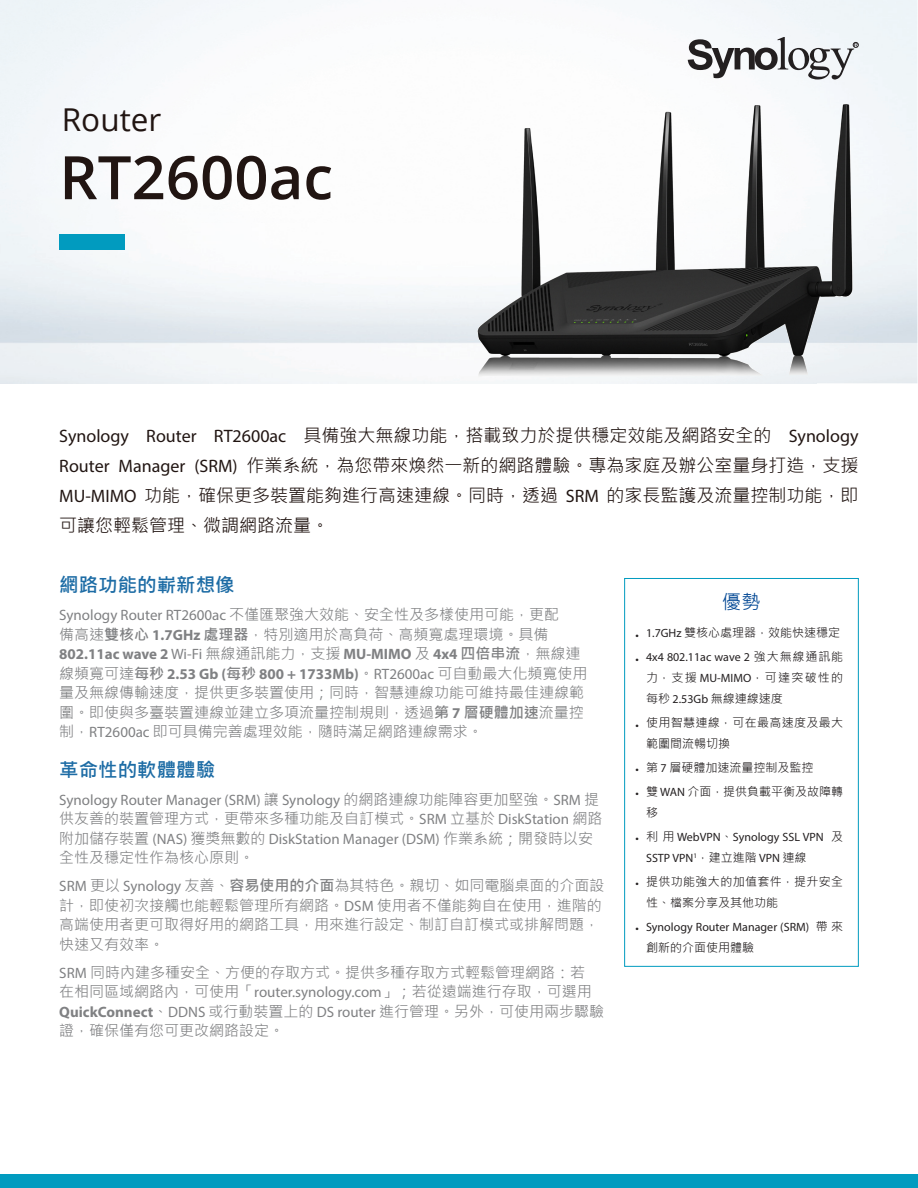
<style>
.page{position:relative;width:918px;height:1188px;background:#fff}
.page>*{position:absolute;margin:0;border:0;box-sizing:border-box;transform-origin:0 0}
.Model_Name{font:600 60px "Open Sans";color:#211512}
.Product_Type{font:31.5px "Open Sans";color:#211512}
.Chapter_Title_1{font:700 19.5px "Microsoft Jheng Hei";color:#1d6ca5}
.Selling_Title{font:19.5px "Microsoft Jheng Hei";color:#044995}
.Introduction{font:18px/30px "Microsoft Jheng Hei";color:#211512;text-align:justify}
.Body_Content{font:15px/19.5px "Microsoft Jheng Hei";color:#808183}
.Body_Content-2{font:15px/19.5px "Myriad Pro";color:#808183}
.t1{font:12px/21px "Myriad Pro";color:#231f20}
.t2{font:12px/21px "Microsoft Jheng Hei";color:#231f20}
.t3{font:12px/21px "Microsoft Jheng Hei";letter-spacing:.03em;color:#231f20}
.s1{font-family:"Myriad Pro"}
.s2{font-weight:700}
.s3{font-family:"Myriad Pro";font-weight:700}
.s4{font-family:"Microsoft Jheng Hei"}
</style>
<div class="page">
<div style="left:0;top:1174px;width:918px;height:14px;background:#019bbf"></div>
<svg style="left:688px;top:37px;width:171px;height:43px"></svg>
<div style="left:59px;top:234px;width:66px;height:16px;background:#019bbf"></div>
<div style="left:624px;top:578px;width:235px;height:389px;border:1px solid #019bbf"></div>
<img style="left:455px;top:85px;width:403px;height:298px">
<p class="Product_Type" style="left:62px;top:98px;width:101px">Router</p>
<p class="Model_Name" style="left:59px;top:136px;width:275px">RT2600ac</p>
<p class="Introduction" style="left:59px;top:421px;width:801px"><span class="s1">Synology Router RT2600ac</span> 具備強大無線功能，搭載致力於提供穩定效能及網路安全的 <span class="s1">Synology Router Manager (SRM)</span> 作業系統，為您帶來煥然一新的網路體驗。專為家庭及辦公室量身打造，支援<span class="s1">MU-MIMO</span> 功能，確保更多裝置能夠進行高速連線。同時，透過 <span class="s1">SRM</span> 的家長監護及流量控制功能，即可讓您輕鬆管理、微調網路流量。</p>
<p class="Chapter_Title_1" style="left:59px;top:573px;width:177px">網路功能的嶄新想像</p>
<p class="Body_Content" style="left:59px;top:605px;width:530px"><span class="s1">Synology Router RT2600ac</span> 不僅匯聚強大效能、安全性及多樣使用可能，更配<br>備高速<span class="s2">雙核心</span> <span class="s3">1.7GHz</span> <span class="s2">處理器</span>，特別適用於高負荷、高頻寬處理環境。具備<span class="s3">802.11ac wave 2</span> <span class="s1">Wi-Fi</span> 無線通訊能力，支援 <span class="s3">MU-MIMO</span> 及 <span class="s3">4x4</span> <span class="s2">四倍串流</span>，無線連線頻寬可達<span class="s2">每秒</span> <span class="s3">2.53 Gb (</span><span class="s2">每秒</span> <span class="s3">800 + 1733Mb)</span>。<span class="s1">RT2600ac</span> 可自動最大化頻寬使用量及無線傳輸速度，提供更多裝置使用；同時，智慧連線功能可維持最佳連線範圍。即使與多臺裝置連線並建立多項流量控制規則，透過<span class="s2">第</span> <span class="s3">7</span> <span class="s2">層硬體加速</span>流量控制，<span class="s1">RT2600ac</span> 即可具備完善處理效能，隨時滿足網路連線需求。</p>
<p class="Chapter_Title_1" style="left:59px;top:757px;width:157px">革命性的軟體體驗</p>
<p class="Body_Content-2" style="left:59px;top:790px;width:545px">Synology Router Manager (SRM) <span class="s4">讓</span> Synology <span class="s4">的網路連線功能陣容更加堅強。</span>SRM <span class="s4">提供友善的裝置管理方式，更帶來多種功能及自訂模式。</span>SRM <span class="s4">立基於</span> DiskStation <span class="s4">網路附加儲存裝置</span> (NAS) <span class="s4">獲獎無數的</span> DiskStation Manager (DSM) <span class="s4">作業系統；開發時以安全性及穩定性作為核心原則。</span></p>
<p class="Body_Content" style="left:59px;top:876px;width:547px"><span class="s1">SRM</span> 更以 <span class="s1">Synology</span> 友善、<span class="s2">容易使用的介面</span>為其特色。親切、如同電腦桌面的介面設計，即使初次接觸也能輕鬆管理所有網路。<span class="s1">DSM</span> 使用者不僅能夠自在使用，進階的高端使用者更可取得好用的網路工具，用來進行設定、制訂自訂模式或排解問題，快速又有效率。</p>
<p class="Body_Content" style="left:59px;top:962px;width:546px"><span class="s1">SRM</span> 同時內建多種安全、方便的存取方式。提供多種存取方式輕鬆管理網路：若<br>在相同區域網路內，可使用「<span class="s1">router. synology.com</span>」；若從遠端進行存取，可選用<span class="s3">QuickConnect</span>、<span class="s1">DDNS</span> 或行動裝置上的 <span class="s1">DS router</span> 進行管理。另外，可使用兩步驟驗證，確保僅有您可更改網路設定。</p>
<p class="Selling_Title" style="left:722px;top:590px;width:40px">優勢</p>
<p class="t2" style="left:635px;top:622px;width:206px"><span class="s1">• 1.7GHz</span> 雙核心處理器，效能快速穩定</p>
<p class="t1" style="left:646px;top:646px;width:199px;text-align:justify;text-indent:-11px">• 4x4 802.11ac wave 2 <span class="s4">強大無線通訊能力，支援</span> MU-MIMO<span class="s4">，可達突破性的每秒</span> 2.53Gb <span class="s4">無線連線速度</span></p>
<p class="t3" style="left:646px;top:712px;width:199px;text-indent:-11px"><span class="s1">•</span> 使用智慧連線，可在最高速度及最大範圍間流暢切換</p>
<p class="t2" style="left:635px;top:757px;width:179px"><span class="s1">•</span> 第 <span class="s1">7</span> 層硬體加速流量控制及監控</p>
<p class="t2" style="left:646px;top:781px;width:199px;text-indent:-11px"><span class="s1">•</span> 雙 <span class="s1">WAN</span> 介面，提供負載平衡及故障轉移</p>
<p class="t1" style="left:646px;top:826px;width:199px;text-indent:-11px">• <span class="s4">利用</span> WebVPN<span class="s4">、</span>Synology SSL VPN <span class="s4">及<br></span>SSTP VPN<sup>1</sup><span class="s4">，建立進階</span> VPN <span class="s4">連線</span></p>
<p class="t3" style="left:646px;top:871px;width:199px;text-indent:-11px"><span class="s1">•</span> 提供功能強大的加值套件，提升安全性、檔案分享及其他功能</p>
<p class="t1" style="left:646px;top:916px;width:199px;text-indent:-11px">• Synology Router Manager (SRM) <span class="s4">帶來創新的介面使用體驗</span></p>
</div>
